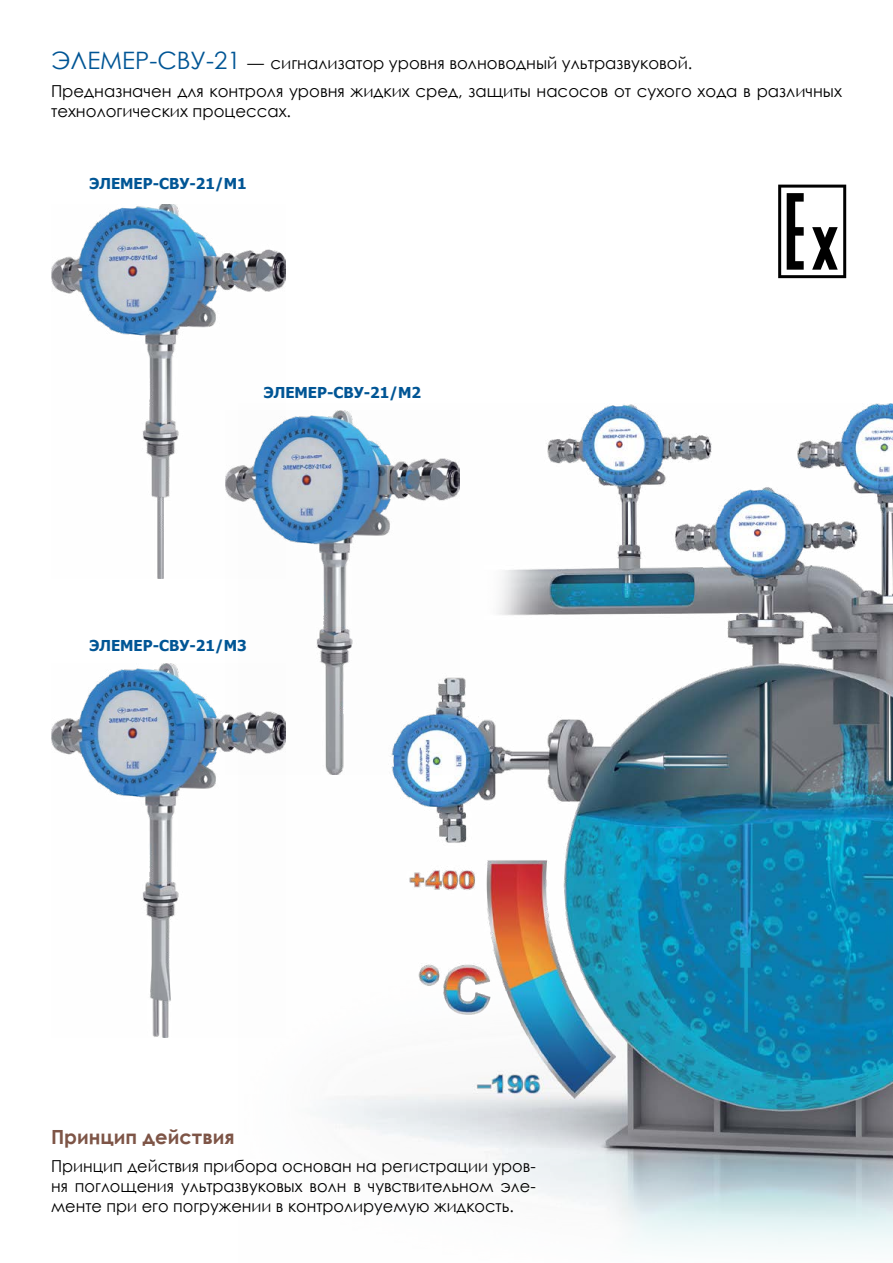
<style>
.page{position:relative;width:893px;height:1263px;background:#fff}
.page>*{position:absolute;margin:0;border:0;box-sizing:border-box;transform-origin:0 0}
.t1{font:700 19.5px "Century Gothic";color:#7e5547}
.t2{font:16.5px/19.8px "Century Gothic";color:#000}
.t3{font:700 15px "Tahoma";color:#005595}
.s1{font-size:24px;color:#005595}
</style>
<div class="page">
<img style="left:317px;top:404px;width:576px;height:844px">
<svg style="left:778px;top:185px;width:68px;height:93px"></svg>
<img style="left:51px;top:204px;width:234px;height:375px">
<img style="left:225px;top:410px;width:234px;height:364px">
<img style="left:51px;top:663px;width:234px;height:374px">
<p class="t2" style="left:51px;top:49px;width:792px;line-height:28.3px"><span class="s1">ЭЛЕМЕР-СВУ-21</span> — сигнализатор уровня волноводный ультразвуковой.<br>Предназначен для контроля уровня жидких сред, защиты насосов от сухого хода в различных</p>
<p class="t2" style="left:51px;top:101px;width:242px">технологических процессах.</p>
<p class="t3" style="left:89px;top:173px;width:159px">ЭЛЕМЕР-СВУ-21/М1</p>
<p class="t3" style="left:264px;top:382px;width:159px">ЭЛЕМЕР-СВУ-21/М2</p>
<p class="t3" style="left:89px;top:635px;width:159px">ЭЛЕМЕР-СВУ-21/М3</p>
<p class="t1" style="left:51px;top:1122px;width:185px">Принцип действия</p>
<p class="t2" style="left:51px;top:1156px;width:486px;text-align:justify">Принцип действия прибора основан на регистрации уров&shy;ня поглощения ультразвуковых волн в чувствительном эле&shy;менте при его погружении в контролируемую жидкость.</p>
</div>
